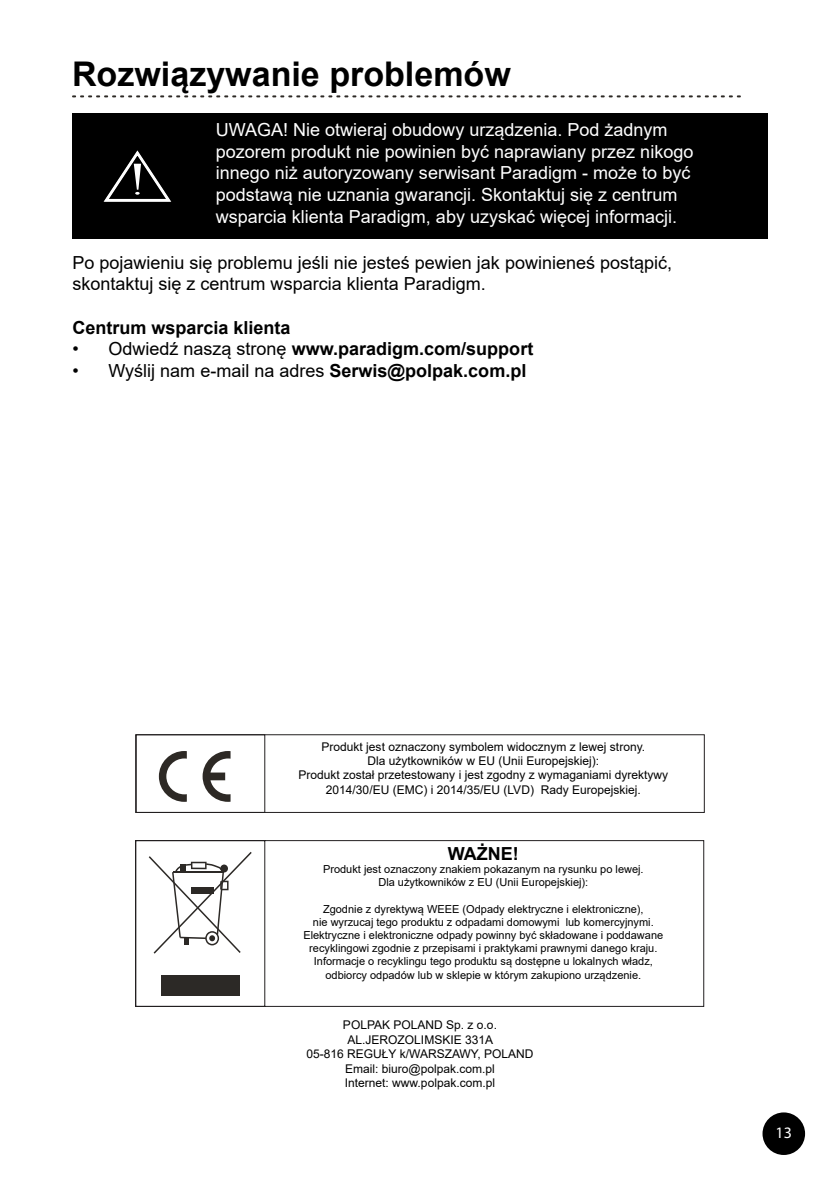
<style>
.page{position:relative;width:840px;height:1191px;background:#fff}
.page>*{position:absolute;margin:0;border:0;box-sizing:border-box;transform-origin:0 0}
.t1{font:700 34px "Arial";color:#000}
.t2{font:18px/21.6px "Arial";color:#fff}
.t3{font:18px/21.6px "Arial";color:#000}
.t4{font:700 18px "Arial";color:#000}
.t5{font:16px "Myriad Pro";color:#fff}
.t6{font:12px/14.4px "Arial";color:#000;text-align:center}
.t7{font:11px/13.2px "Arial";color:#000;text-align:center}
.s1{font-weight:400}
.s2{font-weight:700}
</style>
<div class="page">
<svg style="left:72px;top:95px;width:668px;height:2px"></svg>
<div style="left:763px;top:1113px;width:40px;height:41px;background:#000;border-radius:50%"></div>
<div style="left:762px;top:1112px;width:42px;height:43px;border:2px solid #000;border-radius:50%"></div>
<div style="left:72px;top:113px;width:695px;height:126px;background:#000"></div>
<svg style="left:103px;top:150px;width:69px;height:52px"></svg>
<div style="left:136px;top:734px;width:568px;height:78px;border:1px solid #221f20"></div>
<svg style="left:159px;top:751px;width:28px;height:51px"></svg>
<svg style="left:202px;top:751px;width:28px;height:51px"></svg>
<div style="left:135px;top:734px;width:130px;height:78px;border:1px solid #221f20"></div>
<svg style="left:135px;top:840px;width:568px;height:166px"></svg>
<h1 class="t1" style="left:72px;top:50px;width:440px">Rozwiązywanie problemów</h1>
<p class="t2" style="left:215px;top:119px;width:479px">UWAGA! Nie otwieraj obudowy urządzenia. Pod żadnym pozorem produkt nie powinien być naprawiany przez nikogo innego niż autoryzowany serwisant Paradigm - może to być podstawą nie uznania gwarancji. Skontaktuj się z centrum wsparcia klienta Paradigm, aby uzyskać więcej informacji.</p>
<h2 class="t3" style="left:72px;top:252px;width:601px">Po pojawieniu się problemu jeśli nie jesteś pewien jak powinieneś postąpić, skontaktuj się z centrum wsparcia klienta Paradigm.</h2>
<h2 class="t4" style="left:72px;top:315px;width:220px">Centrum wsparcia klienta</h2>
<h2 class="t4" style="left:72px;top:336px;width:462px"><span class="s1">• Odwiedź naszą stronę</span> www.paradigm.com/support</h2>
<h2 class="t3" style="left:72px;top:360px;width:455px">• Wyślij nam e-mail na adres <span class="s2">Serwis@polpak.com.pl</span></h2>
<p class="t6" style="left:298px;top:739px;width:371px">Produkt jest oznaczony symbolem widocznym z lewej strony.<br>Dla użytkowników w EU (Unii Europejskiej):<br>Produkt został przetestowany i jest zgodny z wymaganiami dyrektywy 2014/30/EU (EMC) i 2014/35/EU (LVD) Rady Europejskiej.</p>
<h2 class="t4" style="left:447px;top:840px;width:72px">WAŻNE!</h2>
<p class="t7" style="left:323px;top:862px;width:322px">Produkt jest oznaczony znakiem pokazanym na rysunku po lewej.<br>Dla użytkowników z EU (Unii Europejskiej):</p>
<p class="t7" style="left:303px;top:902px;width:361px">Zgodnie z dyrektywą WEEE (Odpady elektryczne i elektroniczne),<br>nie wyrzucaj tego produktu z odpadami domowymi lub komercyjnymi.<br>Elektryczne i elektroniczne odpady powinny być składowane i poddawane recyklingowi zgodnie z przepisami i praktykami prawnymi danego kraju.<br>Informacje o recyklingu tego produktu są dostępne u lokalnych władz, odbiorcy odpadów lub w sklepie w którym zakupiono urządzenie.</p>
<p class="t6" style="left:306px;top:1018px;width:228px">POLPAK POLAND Sp. z o.o.<br>AL.JEROZOLIMSKIE 331A<br>05-816 REGUŁY k/WARSZAWY, POLAND<br>Email: biuro@polpak.com.pl<br>Internet: www.polpak.com.pl</p>
<h3 class="t5" style="left:775px;top:1123px;width:18px">13</h3>
</div>
